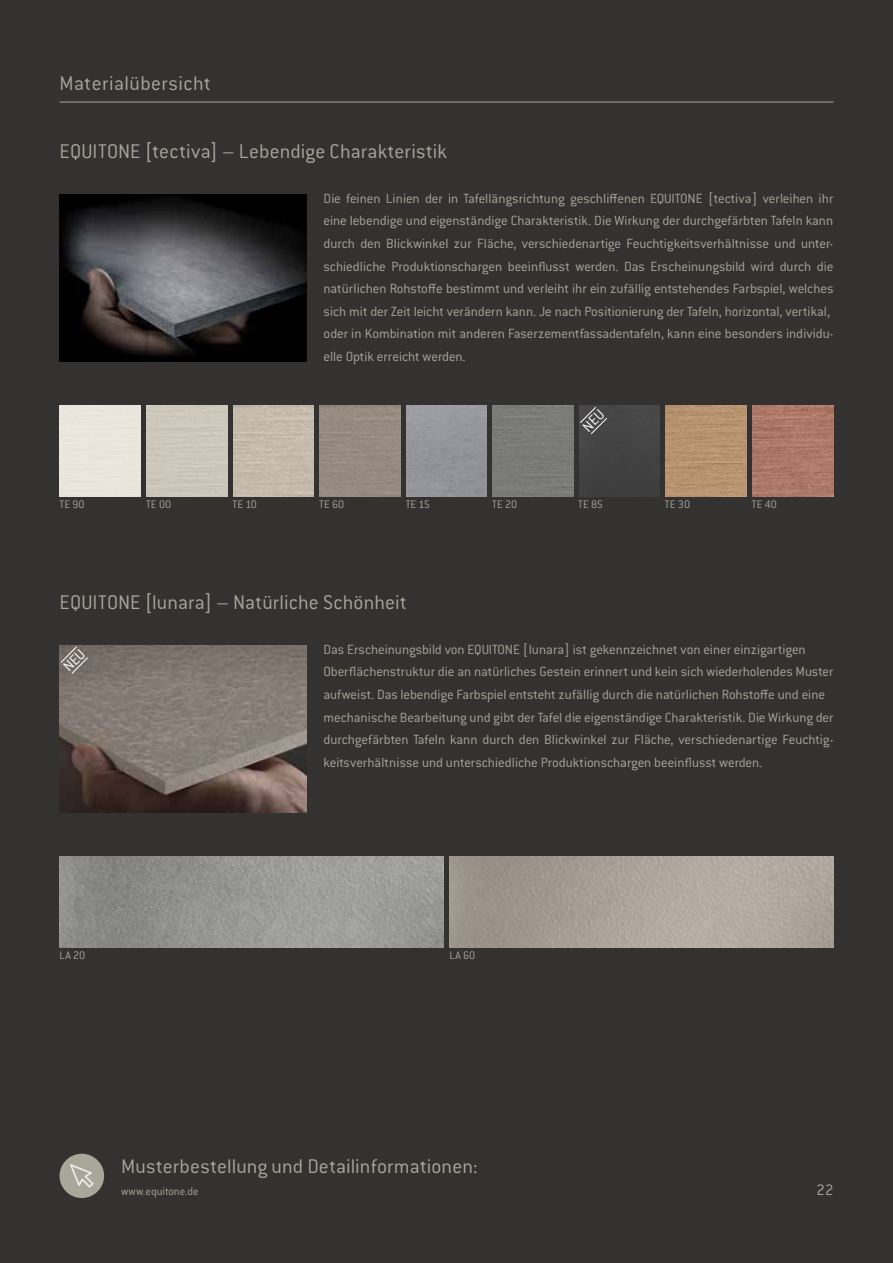
<style>
.page{position:relative;width:893px;height:1263px;background:#343231}
.page>*{position:absolute;margin:0;border:0;box-sizing:border-box;transform-origin:0 0}
.t1{font:300 21.75px "Conduit ITC Std";letter-spacing:.005em;color:#a7a79a}
.t2{font:300 21.75px "Conduit ITC Std";letter-spacing:.02em;color:#a7a89c}
.t3{font:300 16.5px "Conduit ITC Std";color:#a7a79a}
.t4{font:300 14.7px/22.5px "Conduit ITC Std";letter-spacing:-.005em;color:#a7a79a}
.t5{font:300 12px "Conduit ITC Std";letter-spacing:.005em;color:#a7a79a}
</style>
<div class="page">
<img style="left:60px;top:645px;width:246px;height:167px">
<img style="left:60px;top:194px;width:246px;height:167px">
<div style="left:60px;top:1154px;width:44px;height:44px;background:#a7a79a;border-radius:50%"></div>
<svg style="left:70px;top:1164px;width:24px;height:23px"></svg>
<div style="left:146px;top:406px;width:81px;height:90px;background:#cec8bc"></div>
<div style="left:60px;top:406px;width:80px;height:90px;background:#eae6dd"></div>
<img style="left:233px;top:406px;width:81px;height:90px">
<div style="left:320px;top:406px;width:80px;height:90px;background:#958b81"></div>
<div style="left:406px;top:406px;width:81px;height:90px;background:#95969c"></div>
<div style="left:493px;top:406px;width:80px;height:90px;background:#7b7b79"></div>
<img style="left:753px;top:406px;width:80px;height:90px">
<img style="left:666px;top:406px;width:80px;height:90px">
<div style="left:579px;top:406px;width:81px;height:90px;background:#424242"></div>
<hr style="left:60px;top:102px;width:773px;height:1px;background:#a7a79a">
<img style="left:60px;top:857px;width:383px;height:90px">
<img style="left:450px;top:857px;width:383px;height:90px">
<svg style="left:579px;top:406px;width:29px;height:29px"></svg>
<svg style="left:60px;top:646px;width:29px;height:28px"></svg>
<h1 class="t2" style="left:60px;top:70px;width:153px">Materialübersicht</h1>
<h1 class="t1" style="left:60px;top:138px;width:389px">EQUITONE [tectiva] – Lebendige Charakteristik</h1>
<p class="t4" style="left:323px;top:187px;width:511px">Die feinen Linien der in Tafellängsrichtung geschliffenen EQUITONE [tectiva] verleihen ihr eine lebendige und eigenständige Charakteristik. Die Wirkung der durchgefärbten Tafeln kann durch den Blickwinkel zur Fläche, verschiedenartige Feuchtigkeitsverhältnisse und unter&shy;schiedliche Produktionschargen beeinflusst werden. Das Erscheinungsbild wird durch die natürlichen Rohstoffe bestimmt und verleiht ihr ein zufällig entstehendes Farbspiel, welches sich mit der Zeit leicht verändern kann. Je nach Positionierung der Tafeln, horizontal, vertikal, oder in Kombination mit anderen Faserzementfassadentafeln, kann eine besonders individu&shy;elle Optik erreicht werden.</p>
<p class="t5" style="left:60px;top:497px;width:27px">TE 90</p>
<p class="t5" style="left:146px;top:497px;width:27px">TE 00</p>
<p class="t5" style="left:233px;top:497px;width:26px">TE 10</p>
<p class="t5" style="left:319px;top:497px;width:27px">TE 60</p>
<p class="t5" style="left:406px;top:497px;width:26px">TE 15</p>
<p class="t5" style="left:492px;top:497px;width:26px">TE 20</p>
<p class="t5" style="left:578px;top:497px;width:26px">TE 85</p>
<p class="t5" style="left:665px;top:497px;width:27px">TE 30</p>
<p class="t5" style="left:752px;top:497px;width:27px">TE 40</p>
<h1 class="t1" style="left:60px;top:589px;width:349px">EQUITONE [lunara] – Natürliche Schönheit</h1>
<p class="t4" style="left:323px;top:638px;width:511px">Das Erscheinungsbild von EQUITONE [lunara] ist gekennzeichnet von einer einzigartigen Oberflächenstruktur die an natürliches Gestein erinnert und kein sich wiederholendes Muster aufweist. Das lebendige Farbspiel entsteht zufällig durch die natürlichen Rohstoffe und eine mechanische Bearbeitung und gibt der Tafel die eigenständige Charakteristik. Die Wirkung der durchgefärbten Tafeln kann durch den Blickwinkel zur Fläche, verschiedenartige Feuchtig&shy;keitsverhältnisse und unterschiedliche Produktionschargen beeinflusst werden.</p>
<p class="t5" style="left:60px;top:948px;width:27px">LA 20</p>
<p class="t5" style="left:450px;top:948px;width:27px">LA 60</p>
<h1 class="t1" style="left:121px;top:1152px;width:358px">Musterbestellung und Detailinformationen:</h1>
<p class="t5" style="left:121px;top:1184px;width:79px">www.equitone.de</p>
<p class="t3" style="left:817px;top:1180px;width:18px">22</p>
</div>
